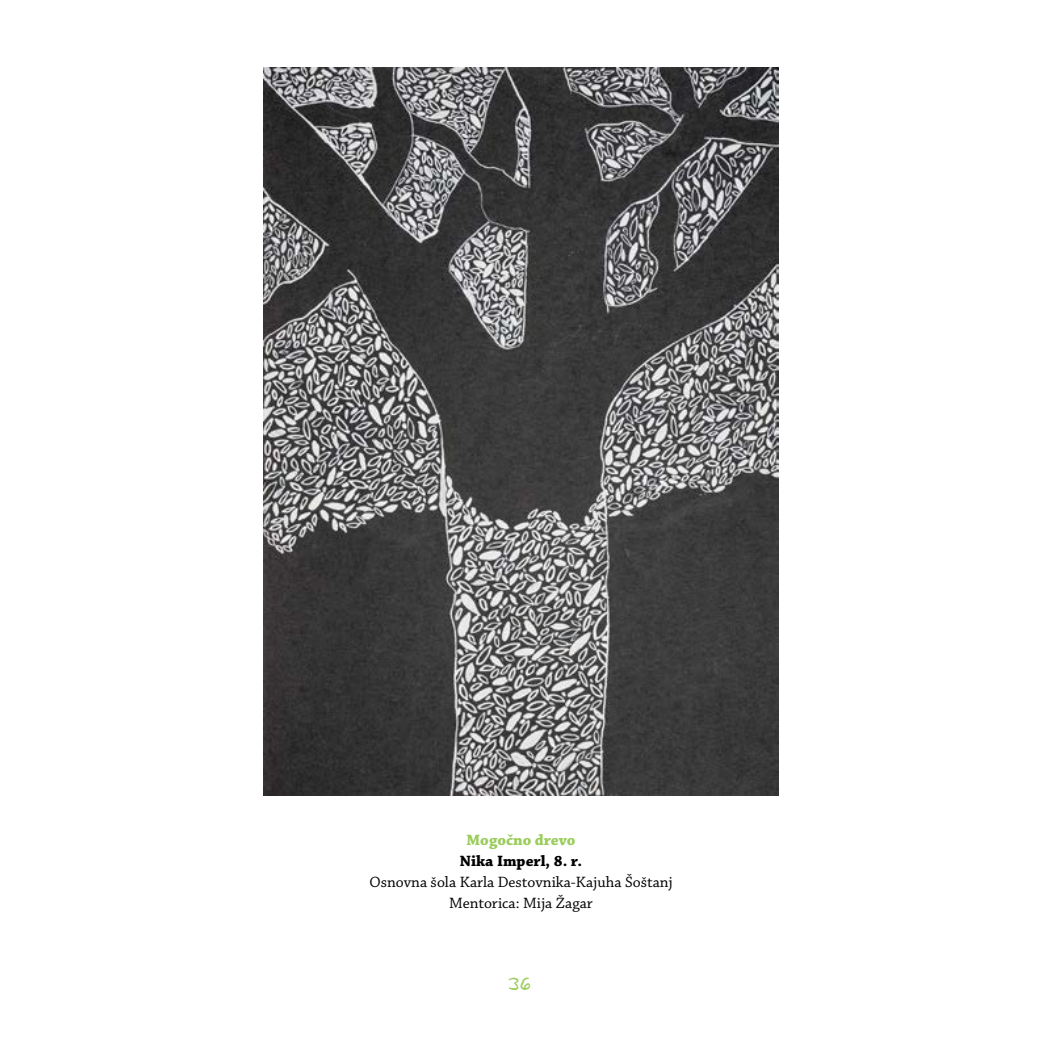
<style>
.page{position:relative;width:1042px;height:1042px;background:#fff}
.page>*{position:absolute;margin:0;border:0;box-sizing:border-box;transform-origin:0 0}
.t1{font:17.5px "Dear Teacher";color:#9acc5b}
.t2{font:15.75px/21px "Chaparral Pro";color:#000;text-align:center}
.t3{font:700 15.75px "Chaparral Pro";color:#000}
.t4{font:700 15.75px "Chaparral Pro";color:#9acc5b}
</style>
<div class="page">
<img style="left:263px;top:67px;width:516px;height:728px">
<p class="t4" style="left:466px;top:831px;width:110px">Mogočno drevo</p>
<p class="t3" style="left:460px;top:852px;width:124px">Nika Imperl, 8. r.</p>
<p class="t2" style="left:369px;top:872px;width:305px">Osnovna šola Karla Destovnika-Kajuha Šoštanj<br>Mentorica: Mija Žagar</p>
<p class="t1" style="left:509px;top:977px;width:25px">36</p>
</div>
